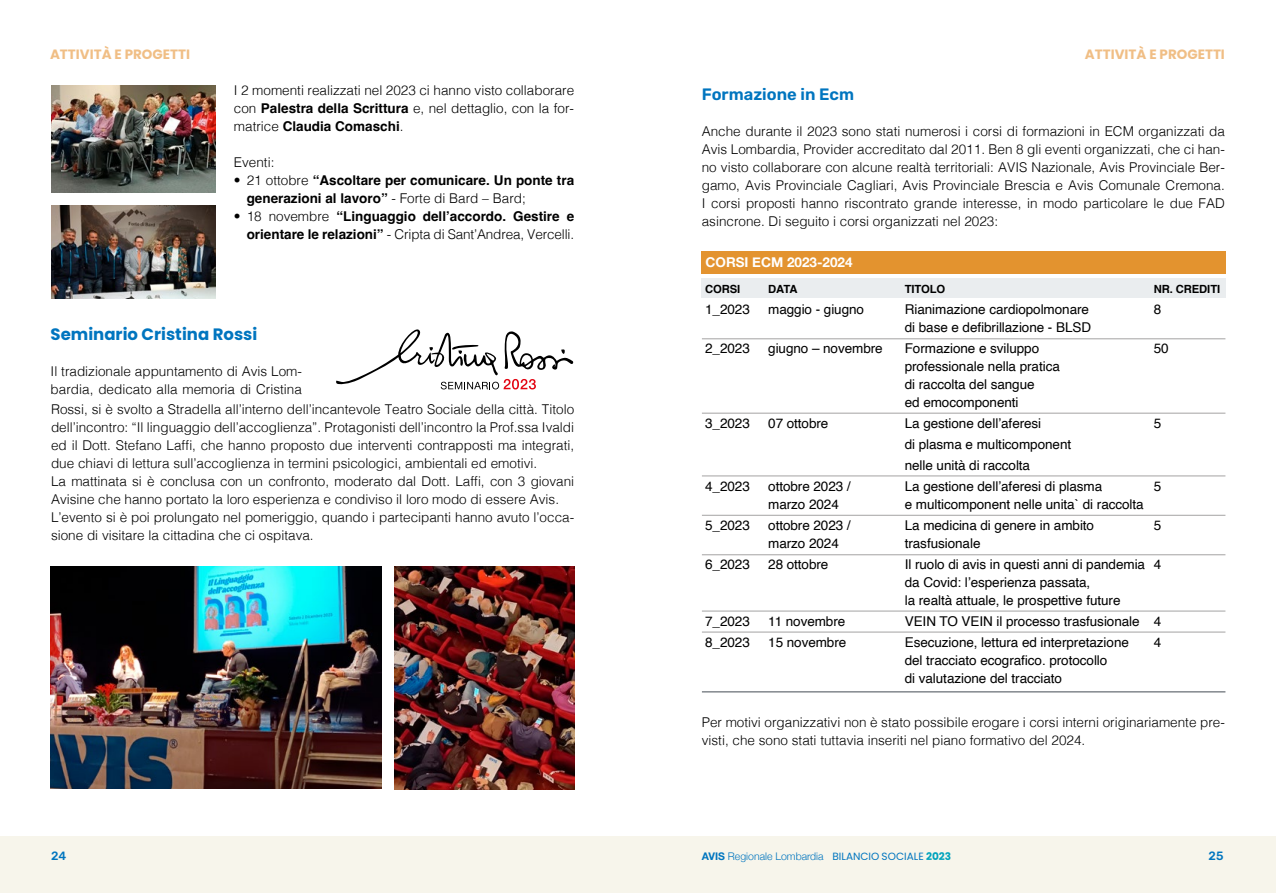
<style>
.page{position:relative;width:1276px;height:893px;background:#fff}
.page>*{position:absolute;margin:0;border:0;box-sizing:border-box;transform-origin:0 0}
.t1{font:700 16.5px "Poppins";color:#0075bf}
.t2{font:600 16.5px "Rubik";color:#0075bf}
.t3{font:300 13.5px/18px "Helvetica";color:#000}
.t4{font:13.5px/18px "Helvetica";letter-spacing:-.005em;color:#000}
.t5{font:700 13.5px/18px "Helvetica";color:#000}
.t6{font:700 13.5px "Poppins";color:#f0be85}
.t7{font:700 13.5px "Helvetica Neue";color:#fff}
.t8{font:500 12px "Rubik";color:#0075bf}
.t9{font:700 11.25px "Helvetica";letter-spacing:-.01em;color:#000}
.t10{font:300 10.5px "Helvetica Neue";color:#0075bf}
.s1{font-weight:700}
.s2{font-weight:300}
.s3{font-family:"Poppins";font-weight:400}
.s4{font-family:"Poppins";font-weight:700;color:#00a3bd}
</style>
<div class="page">
<div style="left:0;top:836px;width:1276px;height:57px;background:#f7f5eb"></div>
<div style="left:701px;top:251px;width:524px;height:23px;background:#e3932f"></div>
<div style="left:701px;top:278px;width:524px;height:20px;background:#eaedef"></div>
<hr style="left:702px;top:338px;width:523px;height:1px;background:#b3b2b2">
<hr style="left:702px;top:413px;width:523px;height:1px;background:#b3b2b2">
<hr style="left:702px;top:475px;width:523px;height:1px;background:#b3b2b2">
<hr style="left:702px;top:515px;width:523px;height:1px;background:#b3b2b2">
<hr style="left:702px;top:554px;width:523px;height:1px;background:#b3b2b2">
<hr style="left:702px;top:610px;width:523px;height:2px;background:#b3b2b2">
<hr style="left:702px;top:631px;width:523px;height:2px;background:#b3b2b2">
<hr style="left:702px;top:691px;width:523px;height:1px;background:#636970">
<svg style="left:336px;top:329px;width:237px;height:60px"></svg>
<img style="left:51px;top:85px;width:164px;height:108px">
<img style="left:51px;top:206px;width:164px;height:93px">
<img style="left:50px;top:567px;width:331px;height:222px">
<img style="left:394px;top:567px;width:180px;height:223px">
<p class="t6" style="left:50px;top:46px;width:142px">ATTIVITÀ E PROGETTI</p>
<p class="t6" style="left:1085px;top:46px;width:142px">ATTIVITÀ E PROGETTI</p>
<p class="t3" style="left:234px;top:80px;width:342px;text-align:justify">I 2 momenti realizzati nel 2023 ci hanno visto collaborare con <span class="s1">Palestra della Scrittura</span> e, nel dettaglio, con la for&shy;matrice <span class="s1">Claudia Comaschi</span>.</p>
<p class="t3" style="left:234px;top:152px;width:42px">Eventi:</p>
<p class="t5" style="left:247px;top:172px;width:329px;text-indent:-13px"><span class="s2">• 21 ottobre</span> “Ascoltare per comunicare. Un ponte tra generazioni al lavoro” <span class="s2">- Forte di Bard – Bard;</span></p>
<p class="t5" style="left:234px;top:208px;width:342px;text-align:right"><span class="s2">• 18 novembre</span> “Linguaggio dell’accordo. Gestire e orientare le relazioni” <span class="s2">- Cripta di Sant’Andrea, Vercelli.</span></p>
<p class="t1" style="left:51px;top:325px;width:208px">Seminario Cristina Rossi</p>
<p class="t3" style="left:51px;top:362px;width:253px">Il tradizionale appuntamento di Avis Lom&shy;bardia, dedicato alla memoria di Cristina</p>
<p class="t3" style="left:51px;top:399px;width:525px">Rossi, si è svolto a Stradella all’interno dell’incantevole Teatro Sociale della città. Titolo dell’incontro: “Il linguaggio dell’accoglienza”. Protagonisti dell’incontro la Prof.ssa Ivaldi ed il Dott. Stefano Laffi, che hanno proposto due interventi contrapposti ma integrati, due chiavi di lettura sull’accoglienza in termini psicologici, ambientali ed emotivi.<br>La mattinata si è conclusa con un confronto, moderato dal Dott. Laffi, con 3 giovani Avisine che hanno portato la loro esperienza e condiviso il loro modo di essere Avis.<br>L’evento si è poi prolungato nel pomeriggio, quando i partecipanti hanno avuto l’occa&shy;sione di visitare la cittadina che ci ospitava.</p>
<p class="t2" style="left:702px;top:85px;width:154px">Formazione in Ecm</p>
<p class="t3" style="left:702px;top:122px;width:524px;text-align:justify">Anche durante il 2023 sono stati numerosi i corsi di formazioni in ECM organizzati da Avis Lombardia, Provider accreditato dal 2011. Ben 8 gli eventi organizzati, che ci han&shy;no visto collaborare con alcune realtà territoriali: AVIS Nazionale, Avis Provinciale Ber&shy;gamo, Avis Provinciale Cagliari, Avis Provinciale Brescia e Avis Comunale Cremona.<br>I corsi proposti hanno riscontrato grande interesse, in modo particolare le due FAD asincrone. Di seguito i corsi organizzati nel 2023:</p>
<p class="t7" style="left:705px;top:252px;width:149px">CORSI ECM 2023-2024</p>
<p class="t9" style="left:705px;top:282px;width:37px">CORSI</p>
<p class="t9" style="left:768px;top:282px;width:31px">DATA</p>
<p class="t9" style="left:904px;top:282px;width:42px">TITOLO</p>
<p class="t9" style="left:1153px;top:282px;width:68px">NR. CREDITI</p>
<p class="t4" style="left:705px;top:300px;width:46px">1_2023</p>
<p class="t4" style="left:768px;top:300px;width:97px">maggio - giugno</p>
<p class="t4" style="left:904px;top:300px;width:186px">Rianimazione cardiopolmonare</p>
<p class="t4" style="left:1153px;top:300px;width:9px">8</p>
<p class="t4" style="left:904px;top:318px;width:188px">di base e defibrillazione - BLSD</p>
<p class="t4" style="left:705px;top:339px;width:46px">2_2023</p>
<p class="t4" style="left:768px;top:339px;width:116px">giugno – novembre</p>
<p class="t4" style="left:904px;top:339px;width:136px">Formazione e sviluppo</p>
<p class="t4" style="left:1153px;top:339px;width:16px">50</p>
<p class="t4" style="left:904px;top:357px;width:157px">professionale nella pratica di raccolta del sangue<br>ed emocomponenti</p>
<p class="t4" style="left:705px;top:414px;width:46px">3_2023</p>
<p class="t4" style="left:768px;top:414px;width:62px">07 ottobre</p>
<p class="t4" style="left:904px;top:414px;width:138px">La gestione dell’aferesi</p>
<p class="t4" style="left:1153px;top:414px;width:9px">5</p>
<p class="t4" style="left:904px;top:434px;width:168px;line-height:21px">di plasma e multicomponent nelle unità di raccolta</p>
<p class="t4" style="left:705px;top:477px;width:46px">4_2023</p>
<p class="t4" style="left:768px;top:477px;width:84px">ottobre 2023 /</p>
<p class="t4" style="left:904px;top:477px;width:199px">La gestione dell’aferesi di plasma</p>
<p class="t4" style="left:1153px;top:477px;width:9px">5</p>
<p class="t4" style="left:768px;top:495px;width:72px">marzo 2024</p>
<p class="t4" style="left:904px;top:495px;width:240px">e multicomponent nelle unita` di raccolta</p>
<p class="t4" style="left:705px;top:516px;width:46px">5_2023</p>
<p class="t4" style="left:768px;top:516px;width:84px">ottobre 2023 /</p>
<p class="t4" style="left:904px;top:516px;width:191px">La medicina di genere in ambito</p>
<p class="t4" style="left:1153px;top:516px;width:9px">5</p>
<p class="t4" style="left:768px;top:534px;width:72px">marzo 2024</p>
<p class="t4" style="left:904px;top:534px;width:77px">trasfusionale</p>
<p class="t4" style="left:705px;top:555px;width:46px">6_2023</p>
<p class="t4" style="left:768px;top:555px;width:62px">28 ottobre</p>
<p class="t4" style="left:904px;top:555px;width:258px">Il ruolo di avis in questi anni di pandemia 4 da Covid: l’esperienza passata,<br>la realtà attuale, le prospettive future</p>
<p class="t4" style="left:705px;top:612px;width:46px">7_2023</p>
<p class="t4" style="left:768px;top:612px;width:79px">11 novembre</p>
<p class="t4" style="left:904px;top:612px;width:258px">VEIN TO VEIN il processo trasfusionale 4</p>
<p class="t4" style="left:705px;top:633px;width:46px">8_2023</p>
<p class="t4" style="left:768px;top:633px;width:80px">15 novembre</p>
<p class="t4" style="left:904px;top:633px;width:226px">Esecuzione, lettura ed interpretazione</p>
<p class="t4" style="left:1153px;top:633px;width:9px">4</p>
<p class="t4" style="left:904px;top:651px;width:204px">del tracciato ecografico. protocollo di valutazione del tracciato</p>
<p class="t3" style="left:702px;top:712px;width:524px">Per motivi organizzativi non è stato possibile erogare i corsi interni originariamente pre&shy;visti, che sono stati tuttavia inseriti nel piano formativo del 2024.</p>
<p class="t8" style="left:51px;top:848px;width:17px">24</p>
<p class="t10" style="left:702px;top:848px;width:251px"><span class="s1">AVIS</span> Regionale Lombardia <span class="s3">BILANCIO SOCIALE</span> <span class="s4">2023</span></p>
<p class="t8" style="left:1208px;top:848px;width:16px">25</p>
</div>
